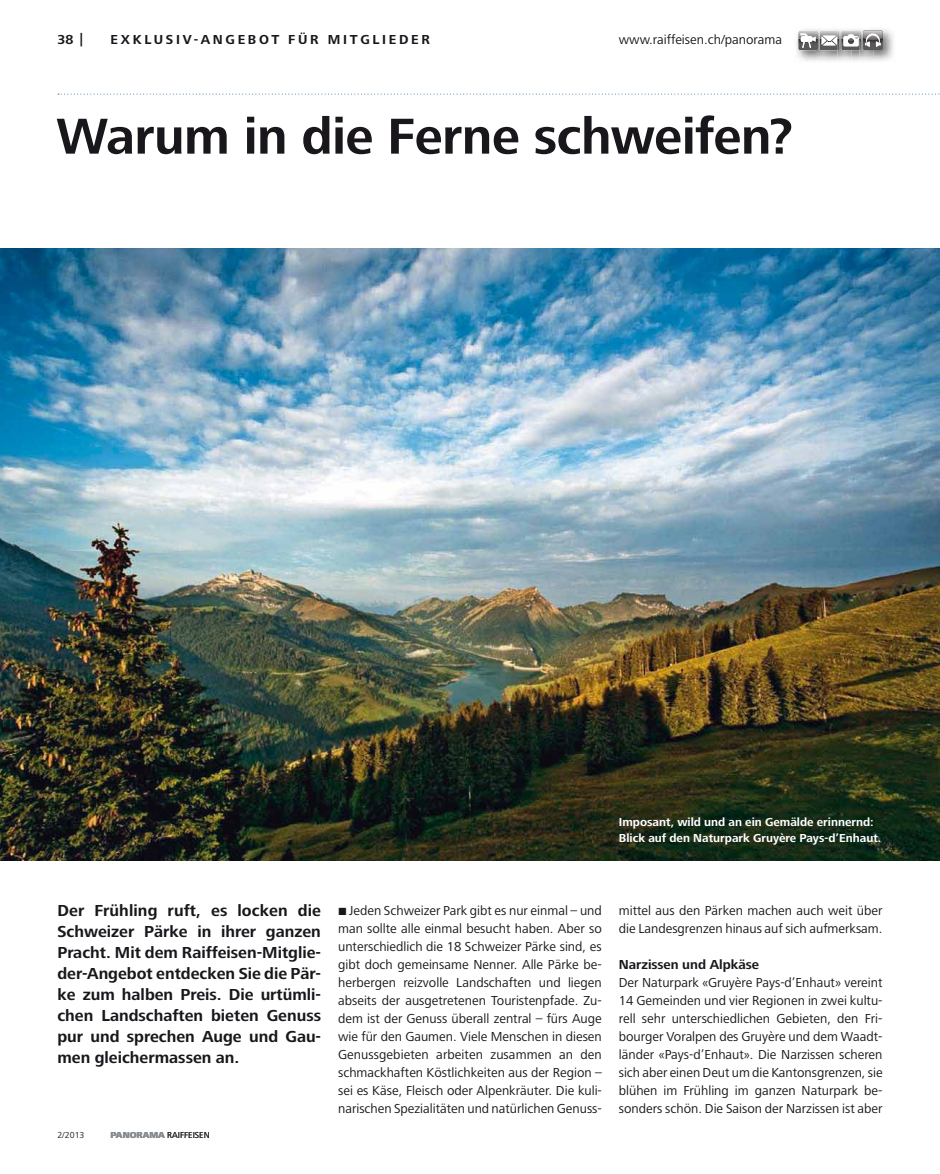
<style>
.page{position:relative;width:940px;height:1174px;background:#fff}
.page>*{position:absolute;margin:0;border:0;box-sizing:border-box;transform-origin:0 0}
.t1{font:700 52.35px "Frutiger Next LT";letter-spacing:-.01em;color:#1a171c}
.t2{font:700 16.5px/21px "Frutiger Next LT";color:#1a171c;text-align:justify}
.t3{font:13.5px/18px "Frutiger Next LT";color:#1a171c}
.t4{font:700 13.5px "Frutiger Next LT";letter-spacing:.2em;color:#1a171c}
.t5{font:700 12px/15.8px "Frutiger Next LT";color:#fff}
.t6{font:9px "Frutiger Next LT";color:#232123}
.s1{font-family:"Myriad Pro"}
.s2{font-weight:800;color:#858b8f}
.s3{font-weight:700}
</style>
<div class="page">
<img style="left:796px;top:29px;width:20px;height:32px">
<img style="left:816px;top:27px;width:14px;height:35px">
<img style="left:851px;top:29px;width:8px;height:32px">
<img style="left:837px;top:28px;width:14px;height:34px">
<img style="left:873px;top:29px;width:21px;height:32px">
<img style="left:859px;top:29px;width:14px;height:32px">
<svg style="left:798px;top:30px;width:84px;height:20px"></svg>
<img style="left:0;top:248px;width:940px;height:612px">
<svg style="left:58px;top:94px;width:882px;height:1px"></svg>
<p class="t4" style="left:57px;top:35px;width:27px">38 <span class="s1">|</span></p>
<p class="t3" style="left:619px;top:32px;width:165px">www.raiffeisen.ch/panorama</p>
<p class="t4" style="left:111px;top:35px;width:321px">EXKLUSIV-ANGEBOT FÜR MITGLIEDER</p>
<p class="t1" style="left:56px;top:116px;width:738px">Warum in die Ferne schweifen?</p>
<p class="t5" style="left:619px;top:815px;width:264px">Imposant, wild und an ein Gemälde erinnernd:<br>Blick auf den Naturpark Gruyère Pays-d’Enhaut.</p>
<p class="t2" style="left:57px;top:901px;width:265px">Der Frühling ruft, es locken die Schweizer Pärke in ihrer ganzen Pracht. Mit dem Raiffeisen-Mitglie&shy;der-Angebot entdecken Sie die Pär&shy;ke zum halben Preis. Die urtümli&shy;chen Landschaften bieten Genuss pur und sprechen Auge und Gau&shy;men gleichermassen an.</p>
<p class="t6" style="left:57px;top:1131px;width:28px">2/2013</p>
<p class="t6" style="left:111px;top:1131px;width:101px"><span class="s2">PANORAMA</span> RAIFFEISEN</p>
<p class="t3" style="left:338px;top:902px;width:265px;text-align:justify;text-indent:11px">Jeden Schweizer Park gibt es nur einmal – und man sollte alle einmal besucht haben. Aber so unterschiedlich die 18 Schweizer Pärke sind, es gibt doch gemeinsame Nenner. Alle Pärke be&shy;herbergen reizvolle Landschaften und liegen abseits der ausgetretenen Touristenpfade. Zu&shy;dem ist der Genuss überall zentral – fürs Auge wie für den Gaumen. Viele Menschen in diesen Genussgebieten arbeiten zusammen an den schmackhaften Köstlichkeiten aus der Region – sei es Käse, Fleisch oder Alpenkräuter. Die kuli&shy;narischen Spezialitäten und natürlichen Genuss-</p>
<p class="t3" style="left:619px;top:902px;width:265px">mittel aus den Pärken machen auch weit über die Landesgrenzen hinaus auf sich aufmerksam.</p>
<p class="t3" style="left:619px;top:956px;width:265px"><span class="s3">Narzissen und Alpkäse<br></span>Der Naturpark «Gruyère Pays-d’Enhaut» vereint 14 Gemeinden und vier Regionen in zwei kultu&shy;rell sehr unterschiedlichen Gebieten, den Fri&shy;bourger Voralpen des Gruyère und dem Waadt&shy;länder «Pays-d’Enhaut». Die Narzissen scheren sich aber einen Deut um die Kantonsgrenzen, sie blühen im Frühling im ganzen Naturpark be&shy;sonders schön. Die Saison der Narzissen ist aber</p>
</div>
